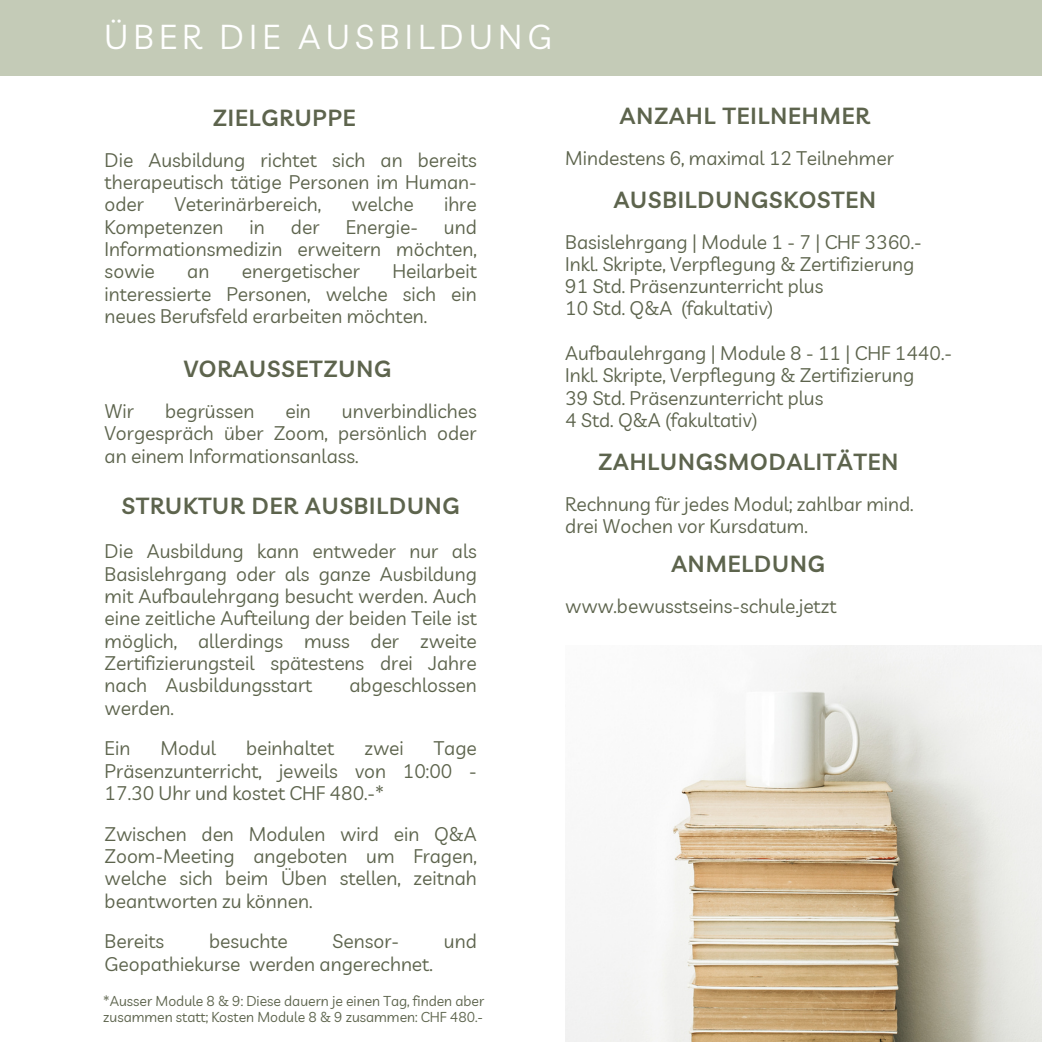
<style>
.page{position:relative;width:1042px;height:1043px;background:#fff}
.page>*{position:absolute;margin:0;border:0;box-sizing:border-box;transform-origin:0 0}
.t1{font:33.6px "Livvic";letter-spacing:.15em;color:#fff}
.t2{font:600 22.75px "Livvic";letter-spacing:.04em;color:#5d644d}
.t3{font:19.25px/22.2px "Livvic";color:#5d644d;text-align:justify}
.t4{font:14px/16.3px "Livvic";color:#5d644d}
</style>
<div class="page">
<div style="left:0;top:0;width:1041px;height:76px;background:#c4cbb7"></div>
<img style="left:565px;top:645px;width:476px;height:396px">
<p class="t1" style="left:104px;top:15px;width:449px">ÜBER DIE AUSBILDUNG</p>
<p class="t2" style="left:213px;top:103px;width:144px">ZIELGRUPPE</p>
<p class="t3" style="left:105px;top:148px;width:373px">Die Ausbildung richtet sich an bereits therapeutisch tätige Personen im Human&shy;oder</p>
<p class="t3" style="left:174px;top:193px;width:148px">Veterinärbereich,</p>
<p class="t3" style="left:351px;top:193px;width:64px">welche</p>
<p class="t3" style="left:444px;top:193px;width:34px">ihre</p>
<p class="t3" style="left:105px;top:215px;width:120px">Kompetenzen</p>
<p class="t3" style="left:249px;top:215px;width:17px">in</p>
<p class="t3" style="left:291px;top:215px;width:30px">der</p>
<p class="t3" style="left:345px;top:215px;width:74px">Energie-</p>
<p class="t3" style="left:105px;top:215px;width:373px;text-indent:339px">und Informationsmedizin erweitern möchten, sowie</p>
<p class="t3" style="left:105px;top:260px;width:373px;text-indent:287px">Heilarbeit interessierte Personen, welche sich ein neues Berufsfeld erarbeiten möchten.</p>
<p class="t3" style="left:187px;top:260px;width:24px">an</p>
<p class="t3" style="left:242px;top:260px;width:120px">energetischer</p>
<p class="t2" style="left:184px;top:354px;width:209px">VORAUSSETZUNG</p>
<p class="t3" style="left:105px;top:399px;width:373px;text-indent:237px">unverbindliches Vorgespräch über Zoom, persönlich oder an einem Informationsanlass.</p>
<p class="t3" style="left:105px;top:399px;width:31px">Wir</p>
<p class="t3" style="left:165px;top:399px;width:91px">begrüssen</p>
<p class="t3" style="left:285px;top:399px;width:27px">ein</p>
<p class="t2" style="left:122px;top:491px;width:339px">STRUKTUR DER AUSBILDUNG</p>
<p class="t3" style="left:105px;top:540px;width:373px">Die Ausbildung kann entweder nur als Basislehrgang oder als ganze Ausbildung mit Aufbaulehrgang besucht werden. Auch eine zeitliche Aufteilung der beiden Teile ist möglich, allerdings muss der zweite Zertifizierungsteil spätestens drei Jahre nach Ausbildungsstart</p>
<p class="t3" style="left:349px;top:673px;width:129px">abgeschlossen</p>
<p class="t3" style="left:105px;top:696px;width:71px">werden.</p>
<p class="t3" style="left:105px;top:736px;width:27px">Ein</p>
<p class="t3" style="left:160px;top:736px;width:57px">Modul</p>
<p class="t3" style="left:246px;top:736px;width:90px">beinhaltet</p>
<p class="t3" style="left:364px;top:736px;width:41px">zwei</p>
<p class="t3" style="left:105px;top:736px;width:373px;text-indent:329px">Tage Präsenzunterricht, jeweils von 10:00 - 17.30 Uhr und kostet CHF 480.-*</p>
<p class="t3" style="left:105px;top:822px;width:373px">Zwischen den Modulen wird ein Q&amp;A Zoom-Meeting angeboten um Fragen, welche sich beim Üben stellen, zeitnah beantworten zu können.</p>
<p class="t3" style="left:105px;top:929px;width:61px">Bereits</p>
<p class="t3" style="left:209px;top:929px;width:80px">besuchte</p>
<p class="t3" style="left:332px;top:929px;width:68px">Sensor-</p>
<p class="t3" style="left:444px;top:929px;width:34px">und</p>
<p class="t3" style="left:105px;top:951px;width:329px">Geopathiekurse werden angerechnet.</p>
<p class="t4" style="left:103px;top:991px;width:382px">*Ausser Module 8 &amp; 9: Diese dauern je einen Tag, finden aber zusammen statt; Kosten Module 8 &amp; 9 zusammen: CHF 480.-</p>
<p class="t2" style="left:619px;top:101px;width:251px">ANZAHL TEILNEHMER</p>
<p class="t3" style="left:565px;top:147px;width:330px">Mindestens 6, maximal 12 Teilnehmer</p>
<p class="t2" style="left:613px;top:185px;width:264px">AUSBILDUNGSKOSTEN</p>
<p class="t3" style="left:565px;top:230px;width:358px">Basislehrgang | Module 1 - 7 | CHF 3360.-</p>
<p class="t3" style="left:565px;top:252px;width:350px">Inkl. Skripte, Verpflegung &amp; Zertifizierung</p>
<p class="t3" style="left:565px;top:275px;width:259px">91 Std. Präsenzunterricht plus</p>
<p class="t3" style="left:565px;top:297px;width:210px">10 Std. Q&amp;A (fakultativ)</p>
<p class="t3" style="left:565px;top:341px;width:388px">Aufbaulehrgang | Module 8 - 11 | CHF 1440.-</p>
<p class="t3" style="left:565px;top:364px;width:350px">Inkl. Skripte, Verpflegung &amp; Zertifizierung</p>
<p class="t3" style="left:565px;top:386px;width:259px">39 Std. Präsenzunterricht plus</p>
<p class="t3" style="left:565px;top:408px;width:194px">4 Std. Q&amp;A (fakultativ)</p>
<p class="t2" style="left:598px;top:447px;width:302px">ZAHLUNGSMODALITÄTEN</p>
<p class="t3" style="left:565px;top:492px;width:350px">Rechnung für jedes Modul; zahlbar mind. drei Wochen vor Kursdatum.</p>
<p class="t2" style="left:671px;top:549px;width:155px">ANMELDUNG</p>
<p class="t3" style="left:565px;top:594px;width:273px">www.bewusstseins-schule.jetzt</p>
</div>
